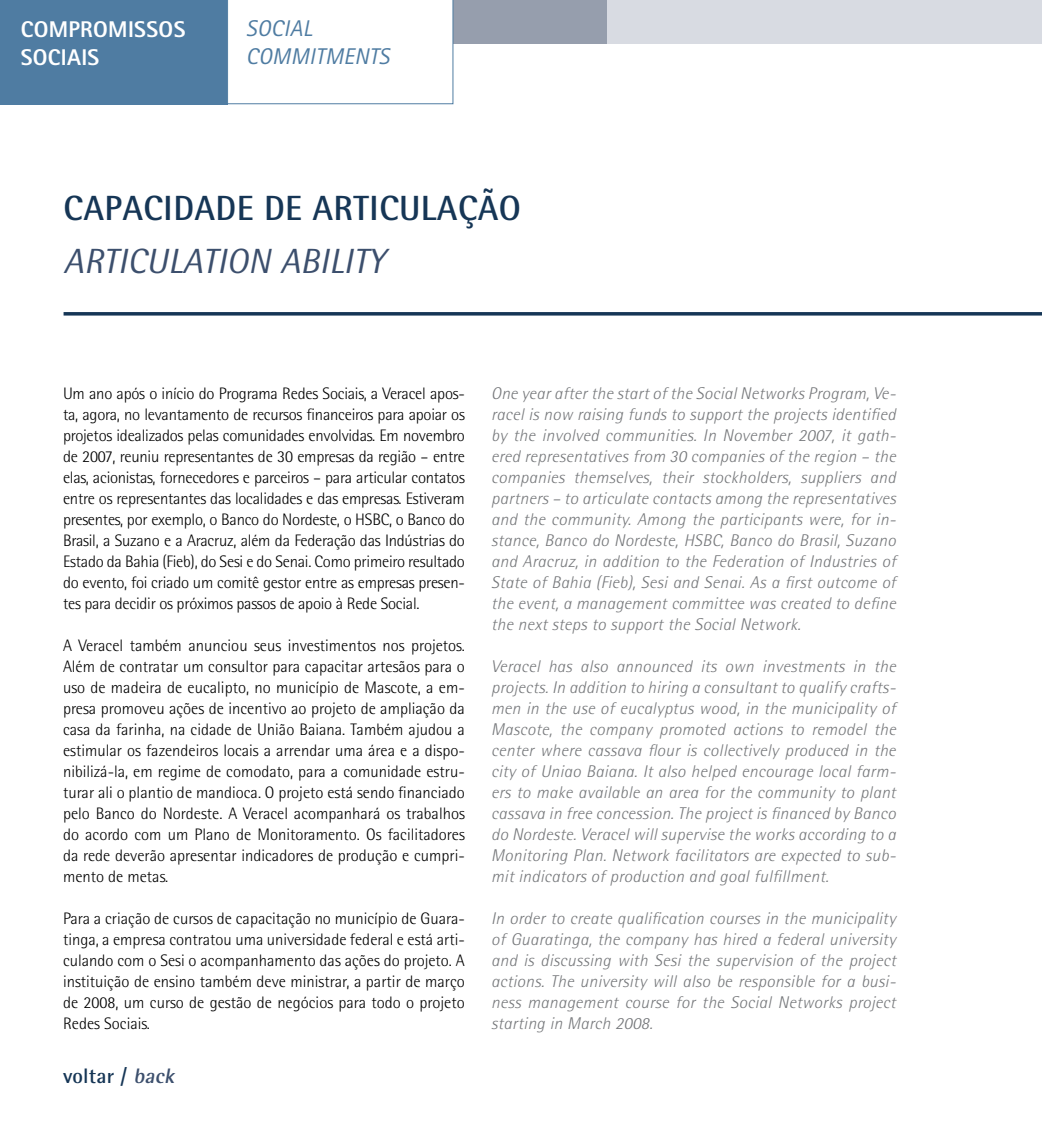
<style>
.page{position:relative;width:1042px;height:1141px;background:#fff}
.page>*{position:absolute;margin:0;border:0;box-sizing:border-box;transform-origin:0 0}
.t1{font:700 35px "Rotis Semi Sans";letter-spacing:.01em;color:#163656}
.t2{font:italic 35px "Rotis Semi Sans";letter-spacing:.01em;color:#3c4f6d}
.t3{font:800 22.75px/28px "Rotis Sans Serif";letter-spacing:.015em;color:#fff}
.t4{font:italic 22.75px/28px "Rotis Sans Serif";letter-spacing:.015em;color:#4f7ca2}
.t5{font:700 21px "Rotis Semi Sans";color:#163656}
.t6{font:italic 300 16.97px/21px "Rotis Semi Sans";letter-spacing:.015em;color:#76787b;text-align:justify}
.t7{font:300 16.62px/21px "Rotis Semi Sans";color:#000;text-align:justify}
.s1{font-style:italic;color:#3c4f6d}
</style>
<div class="page">
<div style="left:542px;top:0;width:500px;height:44px;background:#d8dbe2"></div>
<div style="left:248px;top:0;width:359px;height:44px;background:#969ead"></div>
<svg style="left:64px;top:312px;width:978px;height:4px;background:#324e6a"></svg>
<div style="left:0;top:0;width:227px;height:104px;background:#4f7ca2"></div>
<svg style="left:227px;top:0;width:226px;height:104px"></svg>
<h2 class="t3" style="left:21px;top:15px;width:166px">COMPROMISSOS<br>SOCIAIS</h2>
<h2 class="t4" style="left:246px;top:14px;width:145px">SOCIAL<br>COMMITMENTS</h2>
<h1 class="t1" style="left:64px;top:187px;width:459px">CAPACIDADE DE ARTICULAÇÃO</h1>
<h1 class="t2" style="left:64px;top:239px;width:323px">ARTICULATION ABILITY</h1>
<p class="t7" style="left:63px;top:383px;width:403px">Um ano após o início do Programa Redes Sociais, a Veracel apos&shy;ta, agora, no levantamento de recursos financeiros para apoiar os projetos idealizados pelas comunidades envolvidas. Em novembro de 2007, reuniu representantes de 30 empresas da região – entre elas, acionistas, fornecedores e parceiros – para articular contatos entre os representantes das localidades e das empresas. Estiveram presentes, por exemplo, o Banco do Nordeste, o HSBC, o Banco do Brasil, a Suzano e a Aracruz, além da Federação das Indústrias do Estado da Bahia (Fieb), do Sesi e do Senai. Como primeiro resultado do evento, foi criado um comitê gestor entre as empresas presen&shy;tes para decidir os próximos passos de apoio à Rede Social.</p>
<p class="t7" style="left:63px;top:635px;width:403px">A Veracel também anunciou seus investimentos nos projetos.<br>Além de contratar um consultor para capacitar artesãos para o uso de madeira de eucalipto, no município de Mascote, a em&shy;presa promoveu ações de incentivo ao projeto de ampliação da casa da farinha, na cidade de União Baiana. Também ajudou a estimular os fazendeiros locais a arrendar uma área e a dispo&shy;nibilizá-la, em regime de comodato, para a comunidade estru&shy;turar ali o plantio de mandioca. O projeto está sendo financiado pelo Banco do Nordeste. A Veracel acompanhará os trabalhos do acordo com um Plano de Monitoramento. Os facilitadores da rede deverão apresentar indicadores de produção e cumpri&shy;mento de metas.</p>
<p class="t7" style="left:63px;top:908px;width:403px">Para a criação de cursos de capacitação no município de Guara&shy;tinga, a empresa contratou uma universidade federal e está arti&shy;culando com o Sesi o acompanhamento das ações do projeto. A instituição de ensino também deve ministrar, a partir de março de 2008, um curso de gestão de negócios para todo o projeto Redes Sociais.</p>
<p class="t5" style="left:63px;top:1063px;width:117px">VOLTAR / <span class="s1">back</span></p>
<p class="t6" style="left:491px;top:383px;width:406px">One year after the start of the Social Networks Program, Ve&shy;racel is now raising funds to support the projects identified by the involved communities. In November 2007, it gath&shy;ered representatives from 30 companies of the region – the companies themselves, their stockholders, suppliers and partners – to articulate contacts among the representatives and the community. Among the participants were, for in&shy;stance, Banco do Nordeste, HSBC, Banco do Brasil, Suzano and Aracruz, in addition to the Federation of Industries of State of Bahia (Fieb), Sesi and Senai. As a first outcome of the event, a management committee was created to define the next steps to support the Social Network.</p>
<p class="t6" style="left:491px;top:656px;width:406px">Veracel has also announced its own investments in the projects. In addition to hiring a consultant to qualify crafts&shy;men in the use of eucalyptus wood, in the municipality of Mascote, the company promoted actions to remodel the center where cassava flour is collectively produced in the city of Uniao Baiana. It also helped encourage local farm&shy;ers to make available an area for the community to plant cassava in free concession. The project is financed by Banco do Nordeste. Veracel will supervise the works according to a Monitoring Plan. Network facilitators are expected to sub&shy;mit indicators of production and goal fulfillment.</p>
<p class="t6" style="left:491px;top:908px;width:406px">In order to create qualification courses in the municipality of Guaratinga, the company has hired a federal university and is discussing with Sesi the supervision of the project actions. The university will also be responsible for a busi&shy;ness management course for the Social Networks project starting in March 2008.</p>
</div>
